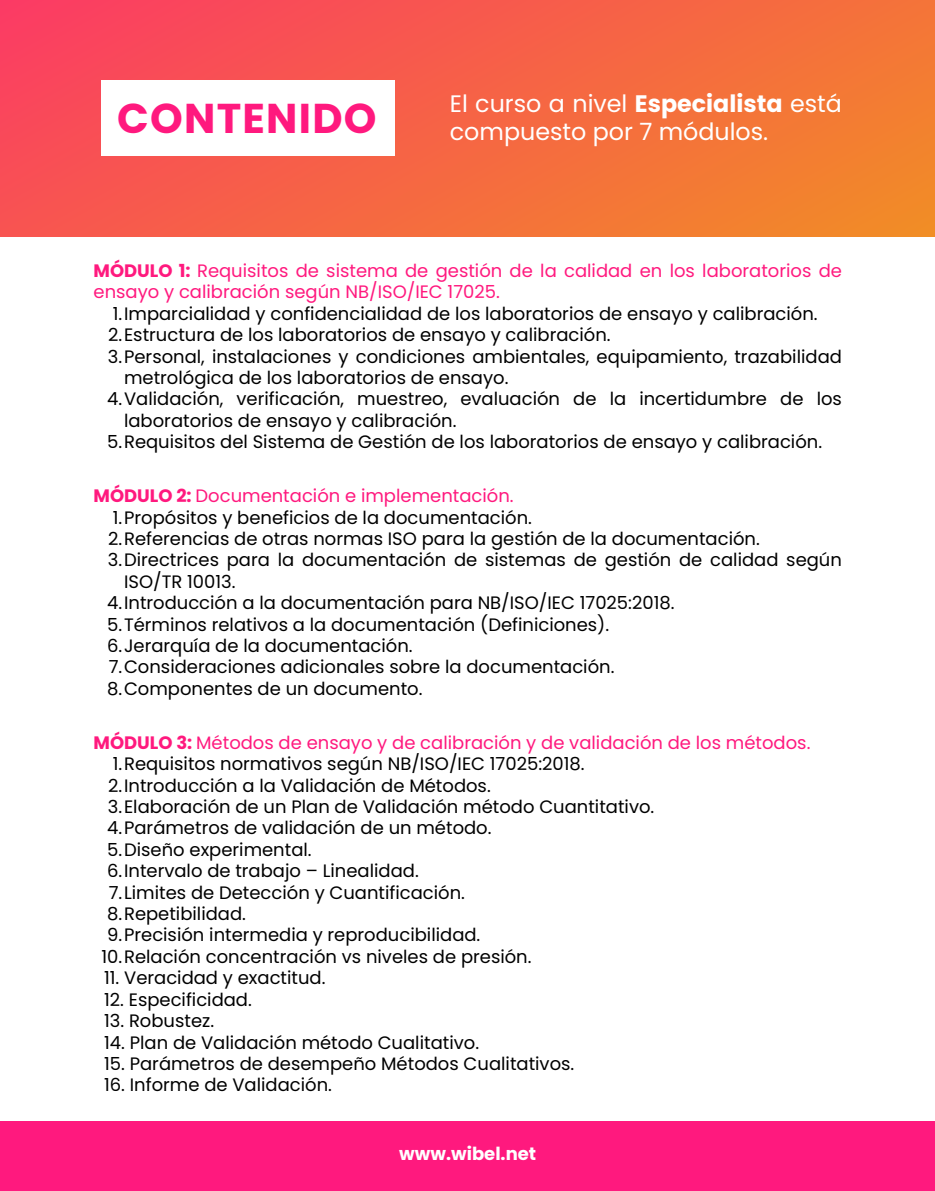
<style>
.page{position:relative;width:935px;height:1191px;background:#fff}
.page>*{position:absolute;margin:0;border:0;box-sizing:border-box;transform-origin:0 0}
.t1{font:700 41.55px "Poppins";letter-spacing:.03em;color:#ff197e}
.t2{font:23.85px/28.2px "Poppins";color:#fff}
.t3{font:18px/21.3px "Poppins";color:#000}
.t4{font:18px/21.3px "Poppins";color:#ff197e}
.t5{font:700 18px "Poppins";color:#fff}
.s1{font-weight:700}
</style>
<div class="page">
<div style="left:1px;top:0;width:934px;height:236px;background:linear-gradient(to right,#fa495d,#f3812f)"></div>
<div style="left:101px;top:81px;width:293px;height:75px;background:#fff"></div>
<div style="left:0;top:1121px;width:935px;height:69px;background:#ff197e"></div>
<p class="t1" style="left:117px;top:89px;width:261px">CONTENIDO</p>
<h2 class="t2" style="left:450px;top:89px;width:394px">El curso a nivel <span class="s1">Especialista</span> está compuesto por 7 módulos.</h2>
<h1 class="t4" style="left:94px;top:260px;width:750px"><span class="s1">MÓDULO 1:</span> Requisitos de sistema de gestión de la calidad en los laboratorios de ensayo y calibración según NB/ISO/IEC 17025.</h1>
<p class="t3" style="left:113px;top:303px;width:706px">1.Imparcialidad y confidencialidad de los laboratorios de ensayo y calibración.</p>
<p class="t3" style="left:108px;top:324px;width:504px">2.Estructura de los laboratorios de ensayo y calibración.</p>
<p class="t3" style="left:124px;top:345px;width:719px;text-indent:-16px">3.Personal, instalaciones y condiciones ambientales, equipamiento, trazabilidad metrológica de los laboratorios de ensayo.</p>
<p class="t3" style="left:124px;top:388px;width:719px;text-indent:-17px">4.Validación, verificación, muestreo, evaluación de la incertidumbre de los laboratorios de ensayo y calibración.</p>
<p class="t3" style="left:107px;top:431px;width:716px">5.Requisitos del Sistema de Gestión de los laboratorios de ensayo y calibración.</p>
<p class="t4" style="left:94px;top:485px;width:422px"><span class="s1">MÓDULO 2:</span> Documentación e implementación.</p>
<p class="t3" style="left:113px;top:506px;width:421px">1.Propósitos y beneficios de la documentación.</p>
<p class="t3" style="left:108px;top:528px;width:653px">2.Referencias de otras normas ISO para la gestión de la documentación.</p>
<p class="t3" style="left:124px;top:549px;width:719px;text-indent:-16px">3.Directrices para la documentación de sistemas de gestión de calidad según<br>ISO/TR 10013.</p>
<p class="t3" style="left:107px;top:592px;width:569px">4.Introducción a la documentación para NB/ISO/IEC 17025:2018.</p>
<p class="t3" style="left:107px;top:613px;width:503px">5.Términos relativos a la documentación (Definiciones).</p>
<p class="t3" style="left:107px;top:635px;width:307px">6.Jerarquía de la documentación.</p>
<p class="t3" style="left:109px;top:656px;width:507px">7.Consideraciones adicionales sobre la documentación.</p>
<p class="t3" style="left:107px;top:677px;width:317px">8.Componentes de un documento.</p>
<p class="t4" style="left:94px;top:731px;width:718px"><span class="s1">MÓDULO 3:</span> Métodos de ensayo y de calibración y de validación de los métodos.</p>
<p class="t3" style="left:113px;top:753px;width:473px">1.Requisitos normativos según NB/ISO/IEC 17025:2018.</p>
<p class="t3" style="left:108px;top:774px;width:384px">2.Introducción a la Validación de Métodos.</p>
<p class="t3" style="left:108px;top:796px;width:548px">3.Elaboración de un Plan de Validación método Cuantitativo.</p>
<p class="t3" style="left:107px;top:817px;width:386px">4.Parámetros de validación de un método.</p>
<p class="t3" style="left:107px;top:838px;width:206px">5.Diseño experimental.</p>
<p class="t3" style="left:107px;top:860px;width:313px">6.Intervalo de trabajo – Linealidad.</p>
<p class="t3" style="left:109px;top:881px;width:358px">7.Limites de Detección y Cuantificación.</p>
<p class="t3" style="left:107px;top:902px;width:140px">8.Repetibilidad.</p>
<p class="t3" style="left:107px;top:924px;width:375px">9.Precisión intermedia y reproducibilidad.</p>
<p class="t3" style="left:101px;top:945px;width:432px">10.Relación concentración vs niveles de presión.</p>
<p class="t3" style="left:104px;top:967px;width:223px">11. Veracidad y exactitud.</p>
<p class="t3" style="left:104px;top:988px;width:149px">12. Especificidad.</p>
<p class="t3" style="left:104px;top:1010px;width:111px">13. Robustez.</p>
<p class="t3" style="left:104px;top:1031px;width:376px">14. Plan de Validación método Cualitativo.</p>
<p class="t3" style="left:104px;top:1052px;width:472px">15. Parámetros de desempeño Métodos Cualitativos.</p>
<p class="t3" style="left:104px;top:1074px;width:229px">16. Informe de Validación.</p>
<p class="t5" style="left:399px;top:1140px;width:138px">www.wibel.net</p>
</div>
